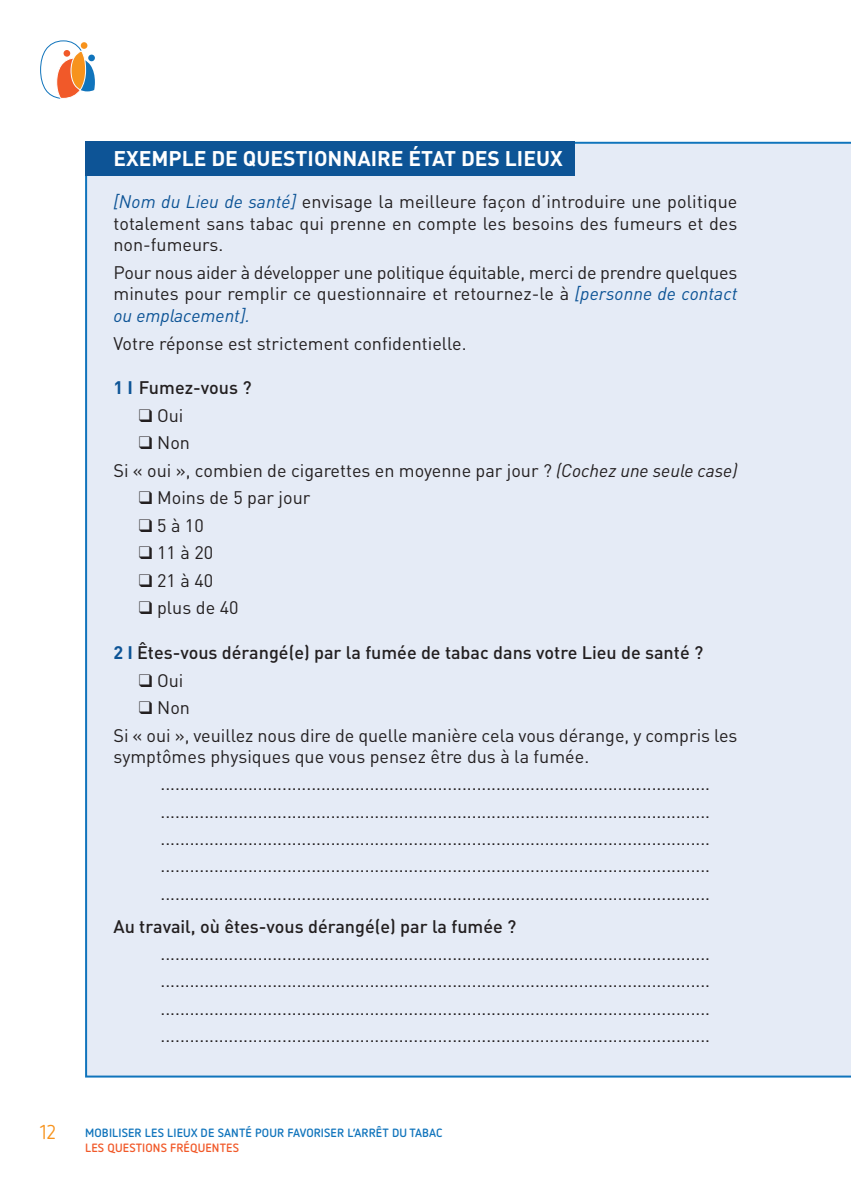
<style>
.page{position:relative;width:851px;height:1191px;background:#fff}
.page>*{position:absolute;margin:0;border:0;box-sizing:border-box;transform-origin:0 0}
.t1{font:700 21px "DIN";color:#fff}
.t2{font:20px "Netto OT";color:#f7931d}
.t3{font:18px/21.6px "DIN";color:#231f20;text-align:justify}
.t4{font:500 18px "DIN";color:#231f20}
.t5{font:700 12px "Netto Pro";letter-spacing:.01em;color:#1074bc}
.t6{font:700 12px "Netto Pro";letter-spacing:.01em;color:#f15929}
.s1{font-family:"DINOT";font-style:italic;color:#0d5496}
.s2{font-weight:700;color:#0d5496}
.s3{font-family:"DINOT";font-style:italic}
</style>
<div class="page">
<div style="left:85px;top:142px;width:765px;height:935px;background:#e5ebf6"></div>
<svg style="left:40px;top:41px;width:55px;height:58px"></svg>
<div style="left:81px;top:42px;width:6px;height:7px;background:#f7931d;border-radius:50%"></div>
<div style="left:64px;top:50px;width:6px;height:7px;background:#f15929;border-radius:50%"></div>
<div style="left:88px;top:55px;width:7px;height:6px;background:#1074bc;border-radius:50%"></div>
<div style="left:85px;top:142px;width:489px;height:34px;background:#0d5496"></div>
<p class="t1" style="left:113px;top:151px;width:451px">EXEMPLE DE QUESTIONNAIRE ÉTAT DES LIEUX</p>
<p class="t3" style="left:113px;top:193px;width:625px"><span class="s1">[Nom du Lieu de santé]</span> envisage la meilleure façon d’introduire une politique totalement sans tabac qui prenne en compte les besoins des fumeurs et des non-fumeurs.</p>
<p class="t3" style="left:113px;top:263px;width:625px">Pour nous aider à développer une politique équitable, merci de prendre quelques minutes pour remplir ce questionnaire et retournez-le à <span class="s1">[personne de contact ou emplacement].</span></p>
<p class="t3" style="left:113px;top:334px;width:354px">Votre réponse est strictement confidentielle.</p>
<p class="t4" style="left:113px;top:381px;width:140px"><span class="s2">1 I</span> Fumez-vous ?</p>
<p class="t3" style="left:139px;top:406px;width:46px">❑ Oui</p>
<p class="t3" style="left:139px;top:434px;width:52px">❑ Non</p>
<p class="t3" style="left:113px;top:461px;width:625px">Si « oui », combien de cigarettes en moyenne par jour ? <span class="s3">(Cochez une seule case)</span></p>
<p class="t3" style="left:139px;top:489px;width:173px">❑ Moins de 5 par jour</p>
<p class="t3" style="left:139px;top:516px;width:66px">❑ 5 à 10</p>
<p class="t3" style="left:139px;top:544px;width:76px">❑ 11 à 20</p>
<p class="t3" style="left:139px;top:571px;width:76px">❑ 21 à 40</p>
<p class="t3" style="left:139px;top:599px;width:101px">❑ plus de 40</p>
<p class="t4" style="left:113px;top:646px;width:591px"><span class="s2">2 I</span> Êtes-vous dérangé(e) par la fumée de tabac dans votre Lieu de santé ?</p>
<p class="t3" style="left:139px;top:671px;width:46px">❑ Oui</p>
<p class="t3" style="left:139px;top:699px;width:52px">❑ Non</p>
<p class="t3" style="left:113px;top:726px;width:625px">Si « oui », veuillez nous dire de quelle manière cela vous dérange, y compris les symptômes physiques que vous pensez être dus à la fumée.</p>
<p class="t3" style="left:160px;top:775px;width:551px">.................................................................................................................</p>
<p class="t3" style="left:160px;top:802px;width:551px">.................................................................................................................</p>
<p class="t3" style="left:160px;top:830px;width:551px">.................................................................................................................</p>
<p class="t3" style="left:160px;top:857px;width:551px">.................................................................................................................</p>
<p class="t3" style="left:160px;top:884px;width:551px">.................................................................................................................</p>
<p class="t4" style="left:113px;top:920px;width:404px">Au travail, où êtes-vous dérangé(e) par la fumée ?</p>
<p class="t3" style="left:160px;top:945px;width:551px">.................................................................................................................</p>
<p class="t3" style="left:160px;top:972px;width:551px">.................................................................................................................</p>
<p class="t3" style="left:160px;top:999px;width:551px">.................................................................................................................</p>
<p class="t3" style="left:160px;top:1026px;width:551px">.................................................................................................................</p>
<p class="t2" style="left:40px;top:1120px;width:18px">12</p>
<p class="t5" style="left:85px;top:1126px;width:359px">MOBILISER LES LIEUX DE SANTÉ POUR FAVORISER L’ARRÊT DU TABAC</p>
<p class="t6" style="left:85px;top:1141px;width:155px">LES QUESTIONS FRÉQUENTES</p>
</div>
